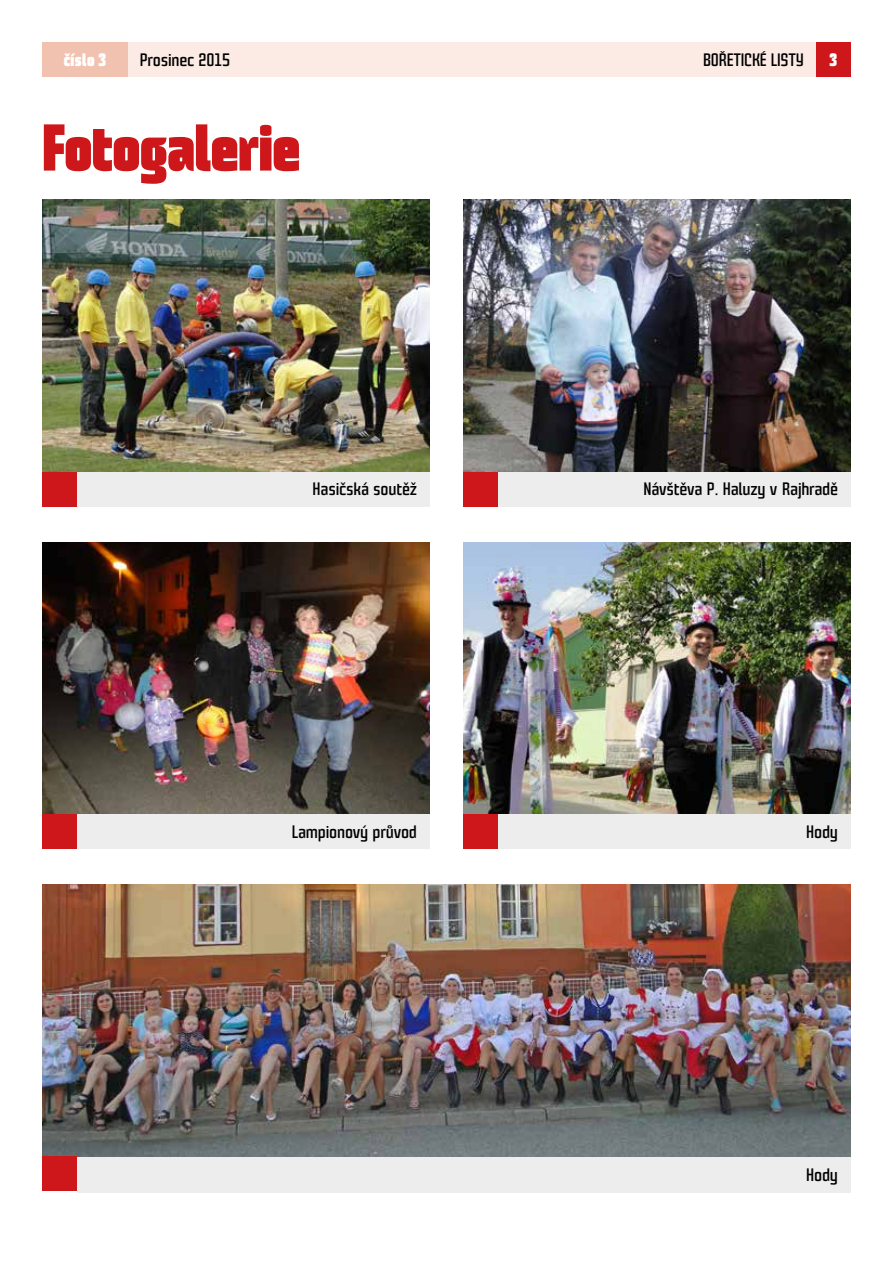
<style>
.page{position:relative;width:893px;height:1263px;background:#fff}
.page>*{position:absolute;margin:0;border:0;box-sizing:border-box;transform-origin:0 0}
.t1{font:700 66px "Fenix 23";letter-spacing:-.005em;color:#cd171a}
.t2{font:18px "Fenix 23";letter-spacing:.025em;color:#000}
.t3{font:700 18px "Fenix 23";letter-spacing:.025em;color:#fff}
</style>
<div class="page">
<div style="left:43px;top:43px;width:85px;height:34px;background:#f1c2af"></div>
<div style="left:128px;top:43px;width:688px;height:34px;background:#fbebe4"></div>
<div style="left:816px;top:43px;width:34px;height:34px;background:#cd171a"></div>
<img style="left:43px;top:200px;width:386px;height:272px">
<img style="left:43px;top:542px;width:386px;height:272px">
<img style="left:43px;top:884px;width:807px;height:273px">
<img style="left:463px;top:200px;width:387px;height:272px">
<img style="left:463px;top:542px;width:387px;height:272px">
<div style="left:77px;top:472px;width:352px;height:34px;background:#ededed"></div>
<div style="left:77px;top:814px;width:352px;height:34px;background:#ededed"></div>
<div style="left:77px;top:1157px;width:773px;height:35px;background:#ededed"></div>
<div style="left:497px;top:472px;width:353px;height:34px;background:#ededed"></div>
<div style="left:497px;top:814px;width:353px;height:34px;background:#ededed"></div>
<div style="left:43px;top:472px;width:34px;height:34px;background:#cd171a"></div>
<div style="left:43px;top:814px;width:34px;height:34px;background:#cd171a"></div>
<div style="left:43px;top:1157px;width:34px;height:34px;background:#cd171a"></div>
<div style="left:463px;top:472px;width:34px;height:34px;background:#cd171a"></div>
<div style="left:463px;top:814px;width:34px;height:34px;background:#cd171a"></div>
<p class="t3" style="left:64px;top:50px;width:44px">číslo 3</p>
<p class="t2" style="left:140px;top:51px;width:91px">Prosinec 2015</p>
<p class="t2" style="left:703px;top:51px;width:102px">BOŘETICKÉ LISTY</p>
<p class="t3" style="left:830px;top:50px;width:9px">3</p>
<h1 class="t1" style="left:43px;top:114px;width:259px">Fotogalerie</h1>
<p class="t2" style="left:313px;top:480px;width:105px">Hasičská soutěž</p>
<p class="t2" style="left:292px;top:822px;width:126px">Lampionový průvod</p>
<p class="t2" style="left:644px;top:480px;width:195px">Návštěva P. Haluzy v Rajhradě</p>
<p class="t2" style="left:807px;top:822px;width:33px">Hody</p>
<p class="t2" style="left:807px;top:1166px;width:33px">Hody</p>
</div>
